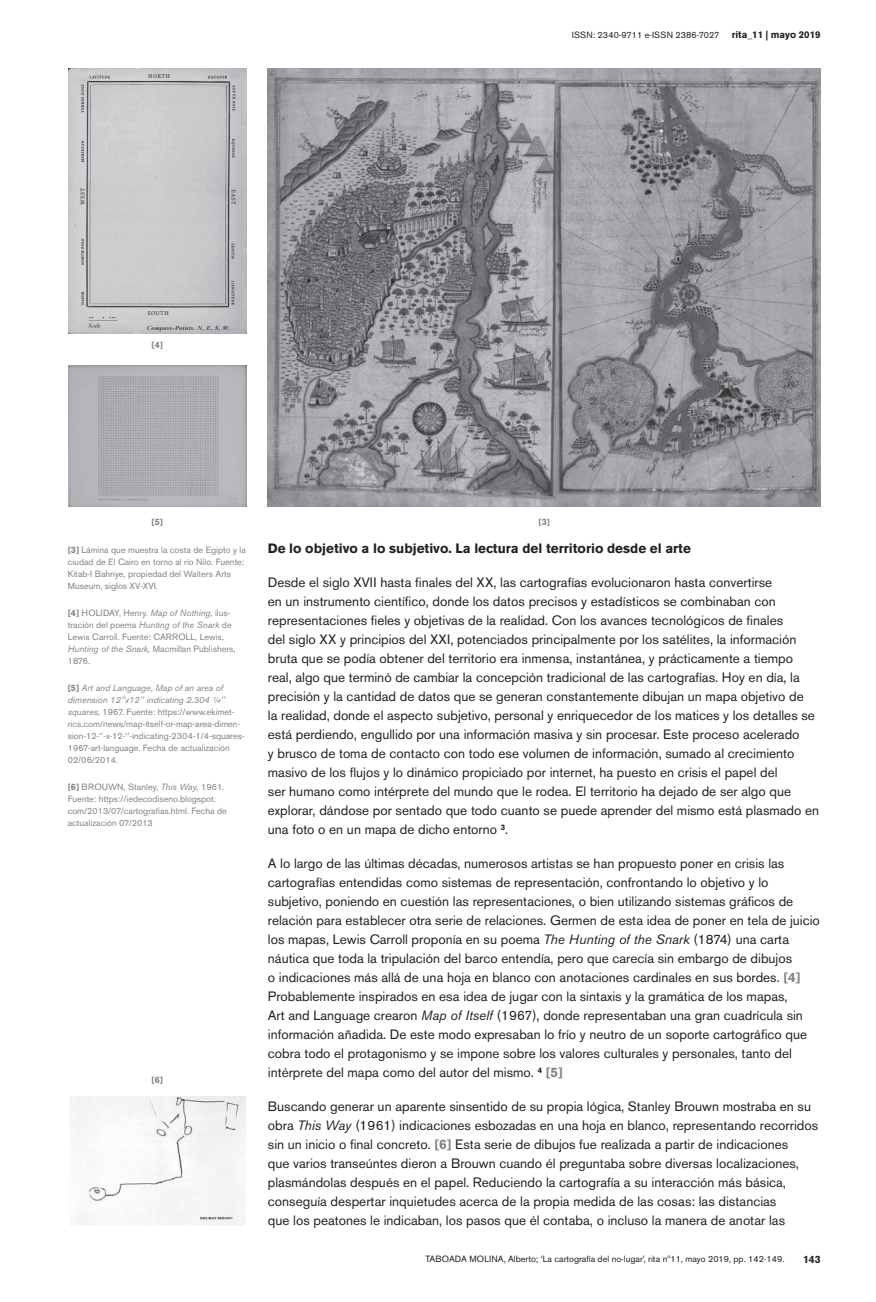
<style>
.page{position:relative;width:876px;height:1302px;background:#fff}
.page>*{position:absolute;margin:0;border:0;box-sizing:border-box;transform-origin:0 0}
.t1{font:13.5px/19px "Akzidenz Grotesk BE";color:#231f20}
.t2{font:700 13.5px "Akzidenz Grotesk BE";color:#231f20}
.t3{font:700 10.5px "Akzidenz Grotesk BE";color:#231f20}
.t4{font:700 9.75px "Akzidenz Grotesk BE";color:#231f20}
.t5{font:9px/12px "Akzidenz Grotesk BE";color:#808285}
.t6{font:9px "Akzidenz Grotesk BE";color:#231f20}
.t7{font:9px "Akzidenz Grotesk BE";letter-spacing:.02em;color:#231f20}
.t8{font:700 9px "Akzidenz Grotesk BE";color:#808285}
.s1{font-weight:700}
.s2{font-style:italic}
.s3{font-weight:700;color:#808285}
</style>
<div class="page">
<img style="left:268px;top:68px;width:553px;height:438px">
<img style="left:68px;top:68px;width:179px;height:265px">
<img style="left:68px;top:365px;width:178px;height:141px">
<div style="left:70px;top:1096px;width:176px;height:129px;background:#f6f6f7"></div>
<p class="t7" style="left:572px;top:29px;width:149px">ISSN: 2340-9711 e-ISSN 2386-7027</p>
<p class="t4" style="left:732px;top:29px;width:90px">rita_11 | mayo 2019</p>
<p class="t8" style="left:152px;top:340px;width:13px">[4]</p>
<p class="t8" style="left:152px;top:517px;width:13px">[5]</p>
<p class="t5" style="left:68px;top:543px;width:180px"><span class="s1">[3]</span> Lámina que muestra la costa de Egipto y la ciudad de El Cairo en torno al río Nilo. Fuente:<br>Kitab-I Bahriye, propiedad del Walters Arts Museum, siglos XV-XVI.</p>
<p class="t5" style="left:68px;top:606px;width:169px"><span class="s1">[4]</span> HOLIDAY, Henry. <span class="s2">Map of Nothing</span>, ilus&shy;tración del poema <span class="s2">Hunting of the Snark</span> de Lewis Carroll. Fuente: CARROLL, Lewis, <span class="s2">Hunting of the Snark,</span> Macmillan Publishers, 1876.</p>
<p class="t5" style="left:68px;top:681px;width:178px"><span class="s1">[5]</span> <span class="s2">Art and Language</span>, <span class="s2">Map of an area of dimension 12’’x12’’ indicating 2.304 ¼’’ squares,</span> 1967. Fuente: https://www.ekimet&shy;rics.com/news/map-itself-or-map-area-dimen&shy;sion-12-‘’-x-12-‘’-indicating-2304-1/4-squares-1967-art-language. Fecha de actualización 02/06/2014.</p>
<p class="t5" style="left:68px;top:780px;width:161px"><span class="s1">[6]</span> BROUWN, Stanley, <span class="s2">This Way,</span> 1961.<br>Fuente: https://iedecodiseno.blogspot. com/2013/07/cartografias.html. Fecha de actualización 07/2013</p>
<p class="t8" style="left:151px;top:1074px;width:13px">[6]</p>
<p class="t8" style="left:539px;top:517px;width:13px">[3]</p>
<p class="t2" style="left:268px;top:540px;width:424px">De lo objetivo a lo subjetivo. La lectura del territorio desde el arte</p>
<p class="t1" style="left:268px;top:573px;width:553px">Desde el siglo XVII hasta finales del XX, las cartografías evolucionaron hasta convertirse<br>en un instrumento científico, donde los datos precisos y estadísticos se combinaban con representaciones fieles y objetivas de la realidad. Con los avances tecnológicos de finales<br>del siglo XX y principios del XXI, potenciados principalmente por los satélites, la información bruta que se podía obtener del territorio era inmensa, instantánea, y prácticamente a tiempo real, algo que terminó de cambiar la concepción tradicional de las cartografías. Hoy en día, la precisión y la cantidad de datos que se generan constantemente dibujan un mapa objetivo de<br>la realidad, donde el aspecto subjetivo, personal y enriquecedor de los matices y los detalles se está perdiendo, engullido por una información masiva y sin procesar. Este proceso acelerado<br>y brusco de toma de contacto con todo ese volumen de información, sumado al crecimiento masivo de los flujos y lo dinámico propiciado por internet, ha puesto en crisis el papel del<br>ser humano como intérprete del mundo que le rodea. El territorio ha dejado de ser algo que explorar, dándose por sentado que todo cuanto se puede aprender del mismo está plasmado en una foto o en un mapa de dicho entorno <sup>3</sup>.</p>
<p class="t1" style="left:268px;top:853px;width:553px">A lo largo de las últimas décadas, numerosos artistas se han propuesto poner en crisis las cartografías entendidas como sistemas de representación, confrontando lo objetivo y lo subjetivo, poniendo en cuestión las representaciones, o bien utilizando sistemas gráficos de relación para establecer otra serie de relaciones. Germen de esta idea de poner en tela de juicio los mapas, Lewis Carroll proponía en su poema <span class="s2">The Hunting of the Snark</span> (1874) una carta náutica que toda la tripulación del barco entendía, pero que carecía sin embargo de dibujos<br>o indicaciones más allá de una hoja en blanco con anotaciones cardinales en sus bordes. <span class="s3">[4] </span>Probablemente inspirados en esa idea de jugar con la sintaxis y la gramática de los mapas,<br>Art and Language crearon <span class="s2">Map of Itself</span> (1967), donde representaban una gran cuadrícula sin información añadida. De este modo expresaban lo frío y neutro de un soporte cartográfico que cobra todo el protagonismo y se impone sobre los valores culturales y personales, tanto del intérprete del mapa como del autor del mismo. <sup>4</sup> <span class="s3">[5]</span></p>
<p class="t1" style="left:268px;top:1096px;width:552px">Buscando generar un aparente sinsentido de su propia lógica, Stanley Brouwn mostraba en su obra <span class="s2">This Way</span> (1961) indicaciones esbozadas en una hoja en blanco, representando recorridos sin un inicio o final concreto. <span class="s3">[6]</span> Esta serie de dibujos fue realizada a partir de indicaciones<br>que varios transeúntes dieron a Brouwn cuando él preguntaba sobre diversas localizaciones, plasmándolas después en el papel. Reduciendo la cartografía a su interacción más básica, conseguía despertar inquietudes acerca de la propia medida de las cosas: las distancias<br>que los peatones le indicaban, los pasos que él contaba, o incluso la manera de anotar las</p>
<p class="t6" style="left:426px;top:1253px;width:360px">TABOADA MOLINA, Alberto; ‘La cartografía del no-lugar’, rita nº11, mayo 2019, pp. 142-149.</p>
<p class="t3" style="left:803px;top:1252px;width:19px">143</p>
</div>
